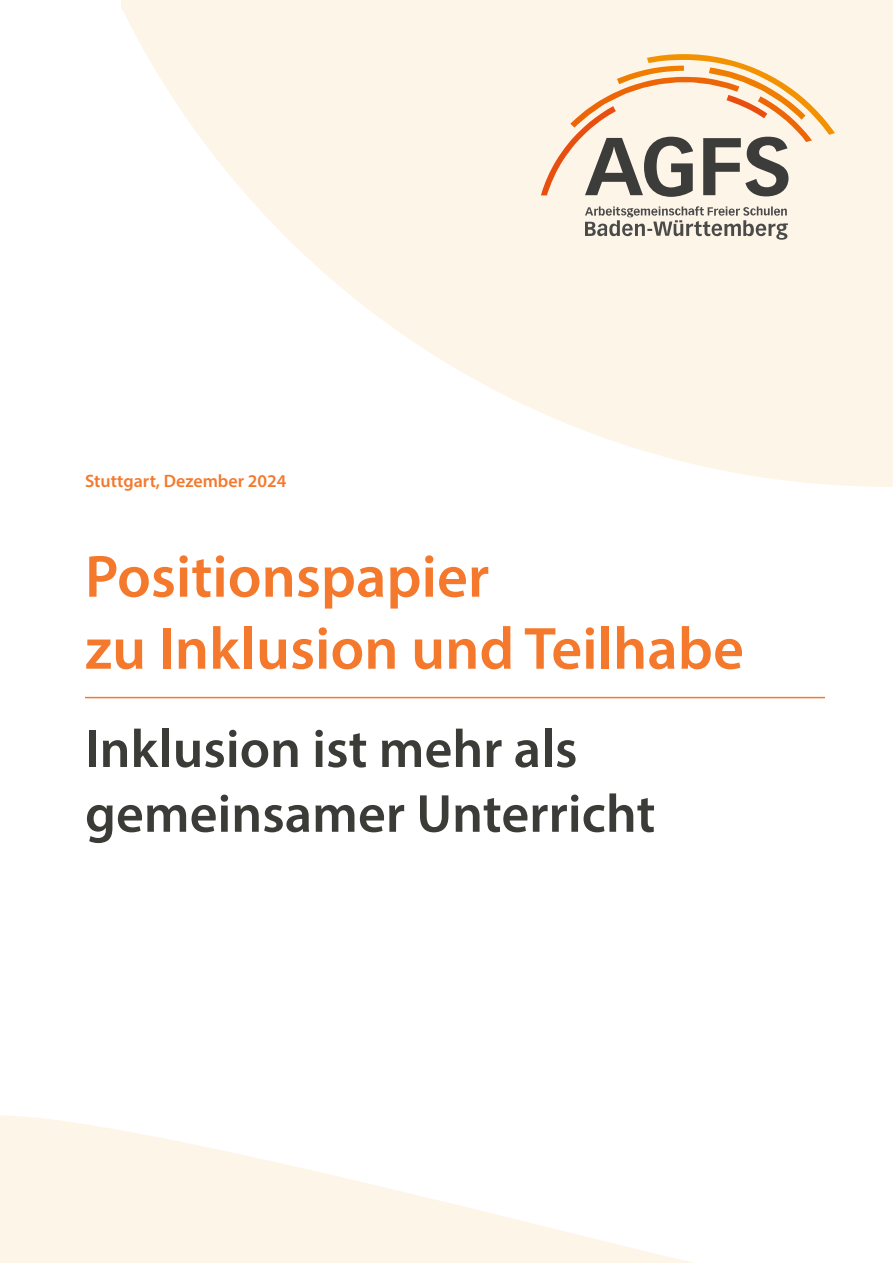
<style>
.page{position:relative;width:893px;height:1263px;background:#fff}
.page>*{position:absolute;margin:0;border:0;box-sizing:border-box;transform-origin:0 0}
.t1{font:60px/72px "Myriad Variable Concept";color:#f4792d}
.t2{font:54px/64.8px "Myriad Variable Concept";color:#3b3b37}
.t3{font:18px "Myriad Variable Concept";color:#f4792d}
</style>
<div class="page">
<svg style="left:121px;top:0;width:772px;height:487px;fill:#fef5e9"></svg>
<svg style="left:0;top:1116px;width:693px;height:147px;fill:#fef5e9"></svg>
<svg style="left:585px;top:206px;width:203px;height:34px;background:#c7c0b8"></svg>
<svg style="left:541px;top:54px;width:294px;height:143px;background:#e2ceb9"></svg>
<hr style="left:85px;top:697px;width:740px;height:1px;background:#f4792d">
<p class="t3" style="left:85px;top:470px;width:203px">Stuttgart, Dezember 2024</p>
<p class="t1" style="left:85px;top:540px;width:660px">Positionspapier<br>zu Inklusion und Teilhabe</p>
<p class="t2" style="left:85px;top:716px;width:572px">Inklusion ist mehr als gemeinsamer Unterricht</p>
</div>
